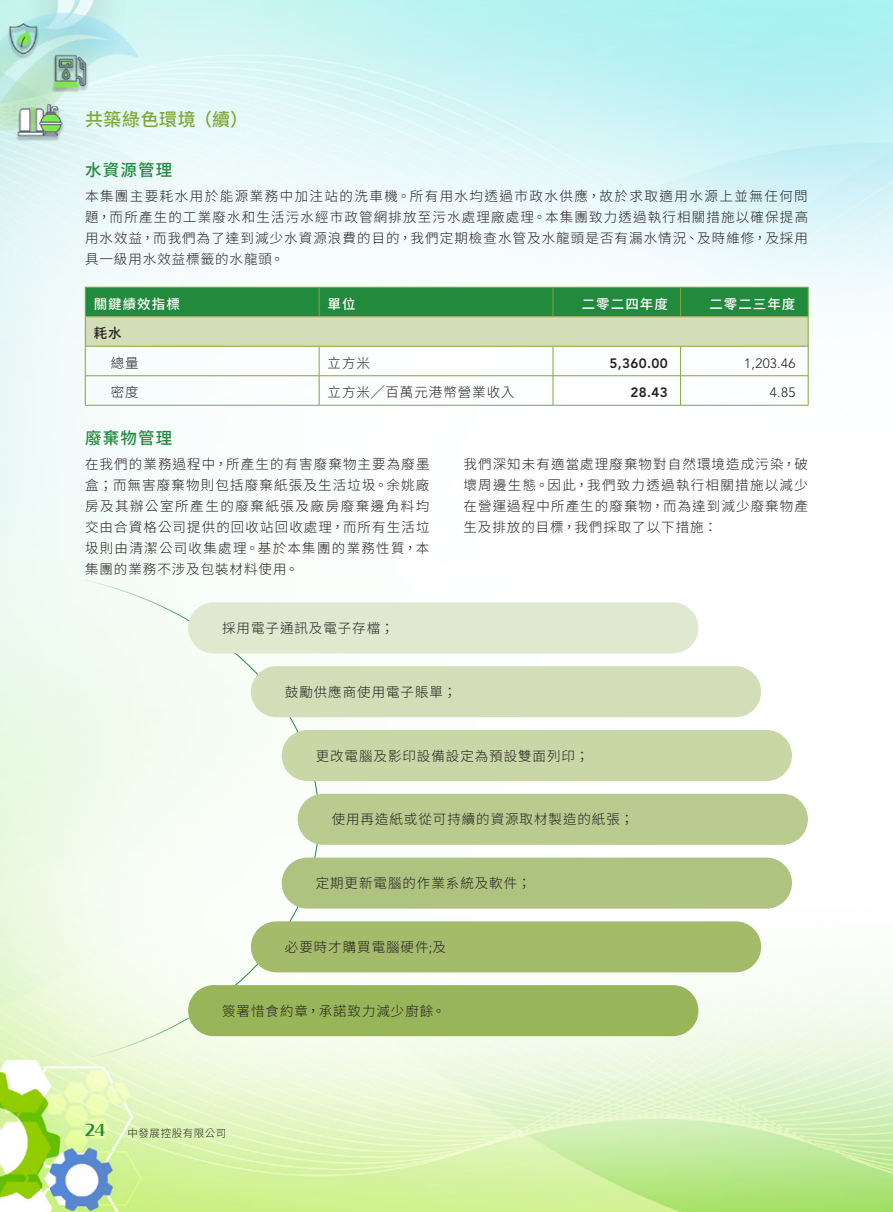
<style>
.page{position:relative;width:893px;height:1212px;background:#fff}
.page>*{position:absolute;margin:0;border:0;box-sizing:border-box;transform-origin:0 0}
.t1{font:500 18px "Source Han Sans TC";letter-spacing:.03em;color:#81a638}
.Heading_1{font:500 16.5px "Source Han Sans TC";letter-spacing:.075em;color:#228a3c}
.t2{font:500 16.5px "Condor";color:#228a3c}
.Body_Text{font:300 13.5px/21px "Source Han Sans TC";letter-spacing:.07em;color:#231f20;text-align:justify}
.Body_Text-2{font:500 13.5px "Source Han Sans TC";letter-spacing:.075em;color:#fff}
.Body_Text-3{font:800 13.5px "Avenir LT Std";letter-spacing:.025em;color:#231f20}
.Body_Text-4{font:300 13.5px "Avenir LT Std";letter-spacing:.02em;color:#231f20}
.Body_Text-5{font:500 13.5px "Source Han Sans TC";color:#231f20}
.t3{font:300 10.5px "Source Han Sans TC";letter-spacing:.05em;color:#231f20}
.s1{font-family:"Avenir LT Std"}
</style>
<div class="page">
<img style="left:0;top:0;width:893px;height:1212px">
<svg style="left:85px;top:287px;width:724px;height:118px"></svg>
<hr style="left:85px;top:405px;width:234px;height:1px;background:#81a638">
<hr style="left:319px;top:405px;width:234px;height:1px;background:#81a638">
<hr style="left:553px;top:405px;width:128px;height:1px;background:#81a638">
<hr style="left:681px;top:405px;width:127px;height:1px;background:#81a638">
<svg style="left:84px;top:579px;width:235px;height:480px"></svg>
<div style="left:188px;top:602px;width:510px;height:51px;background:#e0e8cf;border-radius:26px"></div>
<div style="left:251px;top:666px;width:510px;height:51px;background:#d3deb8;border-radius:26px"></div>
<div style="left:282px;top:730px;width:510px;height:51px;background:#c9d6a5;border-radius:26px"></div>
<div style="left:298px;top:794px;width:510px;height:51px;background:#bacb90;border-radius:26px"></div>
<div style="left:282px;top:857px;width:510px;height:51px;background:#aec37f;border-radius:26px"></div>
<div style="left:251px;top:921px;width:510px;height:51px;background:#a3bb6b;border-radius:26px"></div>
<div style="left:188px;top:985px;width:510px;height:51px;background:#99b559;border-radius:26px"></div>
<h1 class="t1" style="left:85px;top:110px;width:165px">共築綠色環境（續）</h1>
<p class="Heading_1" style="left:85px;top:161px;width:89px">水資源管理</p>
<p class="Body_Text" style="left:85px;top:186px;width:725px">本集團主要耗水用於能源業務中加注站的洗車機。所有用水均透過市政水供應，故於求取適用水源上並無任何問題，而所產生的工業廢水和生活污水經市政管網排放至污水處理廠處理。本集團致力透過執行相關措施以確保提高用水效益，而我們為了達到減少水資源浪費的目的，我們定期檢查水管及水龍頭是否有漏水情況、及時維修，及採用具一級用水效益標籤的水龍頭。</p>
<p class="Body_Text-2" style="left:94px;top:296px;width:88px">關鍵績效指標</p>
<p class="Body_Text-2" style="left:328px;top:296px;width:30px">單位</p>
<p class="Body_Text-2" style="left:582px;top:296px;width:88px">二零二四年度</p>
<p class="Body_Text-2" style="left:709px;top:296px;width:88px">二零二三年度</p>
<p class="Body_Text-5" style="left:94px;top:326px;width:30px">耗水</p>
<p class="Body_Text" style="left:111px;top:353px;width:29px">總量</p>
<p class="Body_Text" style="left:328px;top:353px;width:44px">立方米</p>
<p class="Body_Text-3" style="left:610px;top:355px;width:60px">5,360.00</p>
<p class="Body_Text-4" style="left:744px;top:355px;width:53px">1,203.46</p>
<p class="Body_Text" style="left:111px;top:382px;width:29px">密度</p>
<p class="Body_Text" style="left:328px;top:382px;width:189px">立方米╱百萬元港幣營業收入</p>
<p class="Body_Text-3" style="left:630px;top:385px;width:39px">28.43</p>
<p class="Body_Text-4" style="left:770px;top:385px;width:27px">4.85</p>
<p class="Heading_1" style="left:85px;top:429px;width:89px">廢棄物管理</p>
<p class="Body_Text" style="left:85px;top:454px;width:346px">在我們的業務過程中，所產生的有害廢棄物主要為廢墨盒；而無害廢棄物則包括廢棄紙張及生活垃圾。余姚廠房及其辦公室所產生的廢棄紙張及廠房廢棄邊角料均交由合資格公司提供的回收站回收處理，而所有生活垃圾則由清潔公司收集處理。基於本集團的業務性質，本集團的業務不涉及包裝材料使用。</p>
<p class="Body_Text" style="left:463px;top:454px;width:346px">我們深知未有適當處理廢棄物對自然環境造成污染，破壞周邊生態。因此，我們致力透過執行相關措施以減少在營運過程中所產生的廢棄物，而為達到減少廢棄物產生及排放的目標，我們採取了以下措施：</p>
<p class="Body_Text" style="left:222px;top:618px;width:173px">採用電子通訊及電子存檔；</p>
<p class="Body_Text" style="left:285px;top:682px;width:173px">鼓勵供應商使用電子賬單；</p>
<p class="Body_Text" style="left:316px;top:745px;width:275px">更改電腦及影印設備設定為預設雙面列印；</p>
<p class="Body_Text" style="left:332px;top:809px;width:303px">使用再造紙或從可持續的資源取材製造的紙張；</p>
<p class="Body_Text" style="left:316px;top:873px;width:217px">定期更新電腦的作業系統及軟件；</p>
<p class="Body_Text" style="left:285px;top:937px;width:163px">必要時才購買電腦硬件<span class="s1">;</span>及</p>
<p class="Body_Text" style="left:222px;top:1000px;width:225px">簽署惜食約章，承諾致力減少廚餘。</p>
<p class="t2" style="left:85px;top:1119px;width:22px">24</p>
<p class="t3" style="left:128px;top:1127px;width:100px">中發展控股有限公司</p>
</div>
